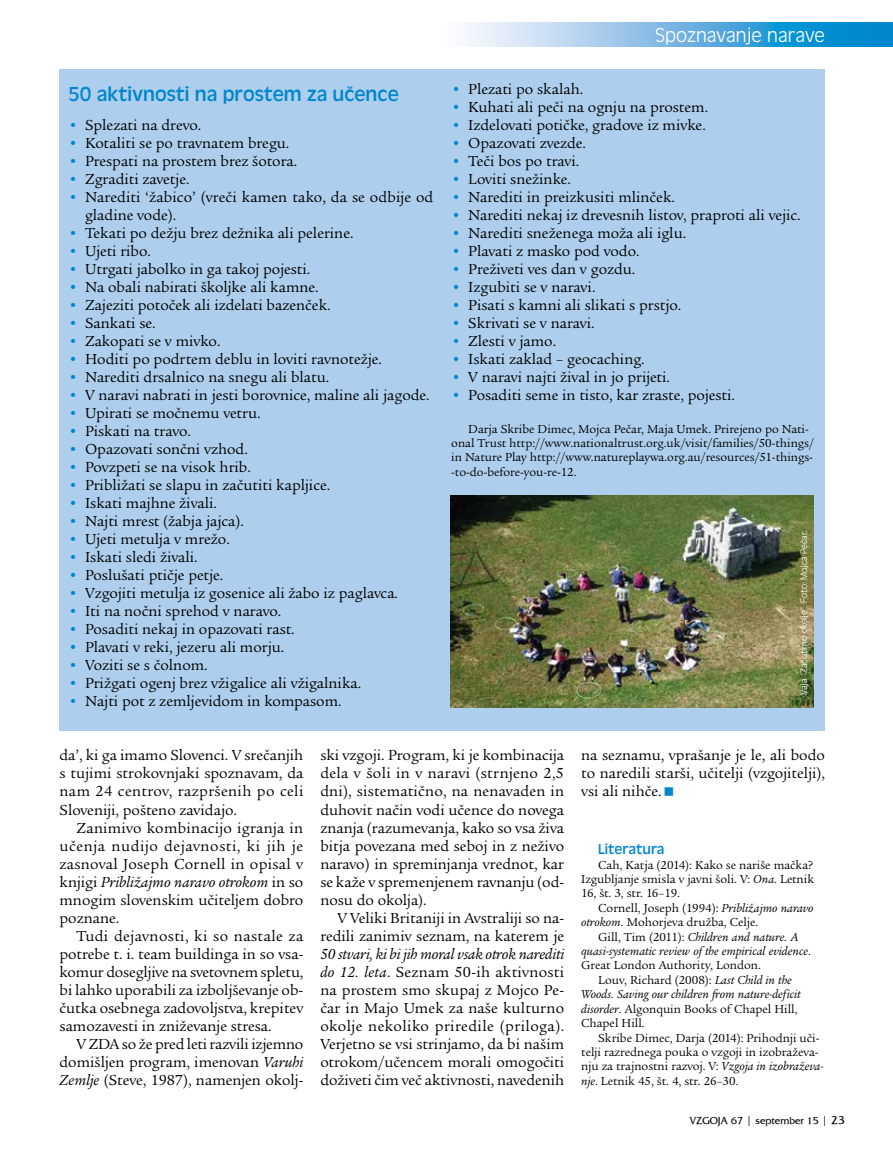
<style>
.page{position:relative;width:893px;height:1149px;background:#fff}
.page>*{position:absolute;margin:0;border:0;box-sizing:border-box;transform-origin:0 0}
.t1{font:21px "Antique Oli TEE";color:#0086cc}
.t2{font:21px "Antique Oli TEE Ligh";color:#fff}
.t3{font:15px/18px "Legacy Ser Itc TEE";color:#000;text-align:justify}
.t4{font:15px "Antique Oli TEE";color:#0086cc}
.t5{font:12px/14.4px "Legacy Ser Itc TEE";color:#000}
.t6{font:italic 12px "Legacy Ser Itc TEE";color:#000}
.t7{font:10.5px "France VZG";color:#000}
.t8{font:9.75px "Antique Oli TEE Ligh";color:#fff}
.s1{color:#0086cc}
.s2{font-style:italic}
.s3{font-style:normal}
.s4{font-family:"Legacy Ser Itc TEE";font-size:12px}
.s5{font-size:12px}
</style>
<div class="page">
<img style="left:466px;top:23px;width:427px;height:23px">
<div style="left:60px;top:69px;width:765px;height:661px;background:#adceec"></div>
<img style="left:451px;top:496px;width:362px;height:211px">
<h1 class="t1" style="left:68px;top:82px;width:332px">50 aktivnosti na prostem za učence</h1>
<p class="t3" style="left:68px;top:116px;width:135px"><span class="s1">•</span> Splezati na drevo.</p>
<p class="t3" style="left:68px;top:134px;width:223px"><span class="s1">•</span> Kotaliti se po travnatem bregu.</p>
<p class="t3" style="left:68px;top:152px;width:231px"><span class="s1">•</span> Prespati na prostem brez šotora.</p>
<p class="t3" style="left:68px;top:170px;width:123px"><span class="s1">•</span> Zgraditi zavetje.</p>
<p class="t3" style="left:85px;top:188px;width:350px;text-indent:-17px"><span class="s1">•</span> Narediti ‘žabico’ (vreči kamen tako, da se odbije od gladine vode).</p>
<p class="t3" style="left:68px;top:224px;width:287px"><span class="s1">•</span> Tekati po dežju brez dežnika ali pelerine.</p>
<p class="t3" style="left:68px;top:242px;width:85px"><span class="s1">•</span> Ujeti ribo.</p>
<p class="t3" style="left:68px;top:260px;width:244px"><span class="s1">•</span> Utrgati jabolko in ga takoj pojesti.</p>
<p class="t3" style="left:68px;top:278px;width:252px"><span class="s1">•</span> Na obali nabirati školjke ali kamne.</p>
<p class="t3" style="left:68px;top:296px;width:264px"><span class="s1">•</span> Zajeziti potoček ali izdelati bazenček.</p>
<p class="t3" style="left:68px;top:314px;width:89px"><span class="s1">•</span> Sankati se.</p>
<p class="t3" style="left:68px;top:332px;width:154px"><span class="s1">•</span> Zakopati se v mivko.</p>
<p class="t3" style="left:68px;top:350px;width:316px"><span class="s1">•</span> Hoditi po podrtem deblu in loviti ravnotežje.</p>
<p class="t3" style="left:68px;top:368px;width:263px"><span class="s1">•</span> Narediti drsalnico na snegu ali blatu.</p>
<p class="t3" style="left:68px;top:386px;width:363px"><span class="s1">•</span> V naravi nabrati in jesti borovnice, maline ali jagode.</p>
<p class="t3" style="left:68px;top:404px;width:194px"><span class="s1">•</span> Upirati se močnemu vetru.</p>
<p class="t3" style="left:68px;top:422px;width:124px"><span class="s1">•</span> Piskati na travo.</p>
<p class="t3" style="left:68px;top:440px;width:181px"><span class="s1">•</span> Opazovati sončni vzhod.</p>
<p class="t3" style="left:68px;top:458px;width:184px"><span class="s1">•</span> Povzpeti se na visok hrib.</p>
<p class="t3" style="left:68px;top:476px;width:264px"><span class="s1">•</span> Približati se slapu in začutiti kapljice.</p>
<p class="t3" style="left:68px;top:494px;width:151px"><span class="s1">•</span> Iskati majhne živali.</p>
<p class="t3" style="left:68px;top:512px;width:177px"><span class="s1">•</span> Najti mrest (žabja jajca).</p>
<p class="t3" style="left:68px;top:530px;width:163px"><span class="s1">•</span> Ujeti metulja v mrežo.</p>
<p class="t3" style="left:68px;top:548px;width:131px"><span class="s1">•</span> Iskati sledi živali.</p>
<p class="t3" style="left:68px;top:566px;width:157px"><span class="s1">•</span> Poslušati ptičje petje.</p>
<p class="t3" style="left:68px;top:584px;width:332px"><span class="s1">•</span> Vzgojiti metulja iz gosenice ali žabo iz paglavca.</p>
<p class="t3" style="left:68px;top:602px;width:215px"><span class="s1">•</span> Iti na nočni sprehod v naravo.</p>
<p class="t3" style="left:68px;top:620px;width:228px"><span class="s1">•</span> Posaditi nekaj in opazovati rast.</p>
<p class="t3" style="left:68px;top:638px;width:218px"><span class="s1">•</span> Plavati v reki, jezeru ali morju.</p>
<p class="t3" style="left:68px;top:656px;width:141px"><span class="s1">•</span> Voziti se s čolnom.</p>
<p class="t3" style="left:68px;top:674px;width:295px"><span class="s1">•</span> Prižgati ogenj brez vžigalice ali vžigalnika.</p>
<p class="t3" style="left:68px;top:692px;width:275px"><span class="s1">•</span> Najti pot z zemljevidom in kompasom.</p>
<h1 class="t2" style="left:655px;top:24px;width:171px">Spoznavanje narave</h1>
<p class="t3" style="left:451px;top:80px;width:133px"><span class="s1">•</span> Plezati po skalah.</p>
<p class="t3" style="left:451px;top:98px;width:258px"><span class="s1">•</span> Kuhati ali peči na ognju na prostem.</p>
<p class="t3" style="left:451px;top:116px;width:256px"><span class="s1">•</span> Izdelovati potičke, gradove iz mivke.</p>
<p class="t3" style="left:451px;top:134px;width:136px"><span class="s1">•</span> Opazovati zvezde.</p>
<p class="t3" style="left:451px;top:152px;width:130px"><span class="s1">•</span> Teči bos po travi.</p>
<p class="t3" style="left:451px;top:170px;width:121px"><span class="s1">•</span> Loviti snežinke.</p>
<p class="t3" style="left:451px;top:188px;width:225px"><span class="s1">•</span> Narediti in preizkusiti mlinček.</p>
<p class="t3" style="left:451px;top:206px;width:351px"><span class="s1">•</span> Narediti nekaj iz drevesnih listov, praproti ali vejic.</p>
<p class="t3" style="left:451px;top:224px;width:236px"><span class="s1">•</span> Narediti sneženega moža ali iglu.</p>
<p class="t3" style="left:451px;top:242px;width:190px"><span class="s1">•</span> Plavati z masko pod vodo.</p>
<p class="t3" style="left:451px;top:260px;width:186px"><span class="s1">•</span> Preživeti ves dan v gozdu.</p>
<p class="t3" style="left:451px;top:278px;width:146px"><span class="s1">•</span> Izgubiti se v naravi.</p>
<p class="t3" style="left:451px;top:296px;width:232px"><span class="s1">•</span> Pisati s kamni ali slikati s prstjo.</p>
<p class="t3" style="left:451px;top:314px;width:145px"><span class="s1">•</span> Skrivati se v naravi.</p>
<p class="t3" style="left:451px;top:332px;width:106px"><span class="s1">•</span> Zlesti v jamo.</p>
<p class="t3" style="left:451px;top:350px;width:195px"><span class="s1">•</span> Iskati zaklad – geocaching.</p>
<p class="t3" style="left:451px;top:368px;width:220px"><span class="s1">•</span> V naravi najti žival in jo prijeti.</p>
<p class="t3" style="left:451px;top:386px;width:285px"><span class="s1">•</span> Posaditi seme in tisto, kar zraste, pojesti.</p>
<p class="t5" style="left:451px;top:421px;width:364px;text-indent:17px">Darja Skribe Dimec, Mojca Pečar, Maja Umek. Prirejeno po Nati&shy;onal Trust http://www.nationaltrust.org.uk/visit/families/50-things/ in Nature Play http://www.natureplaywa.org.au/resources/51-things--to-do-before-you-re-12.</p>
<p class="t8" style="left:799px;top:695px;width:166px;rotate:-90deg">Vaja “Začutimo okolje”. Foto: Mojca Pečar.</p>
<p class="t3" style="left:60px;top:746px;width:245px">da’, ki ga imamo Slovenci. V srečanjih s tujimi strokovnjaki spoznavam, da nam 24 centrov, razpršenih po celi Sloveniji, pošteno zavidajo.</p>
<p class="t3" style="left:60px;top:818px;width:245px;text-indent:17px">Zanimivo kombinacijo igranja in učenja nudijo dejavnosti, ki jih je zasnoval Joseph Cornell in opisal v knjigi <span class="s2">Približajmo naravo otrokom</span> in so mnogim slovenskim učiteljem dobro poznane.</p>
<p class="t3" style="left:60px;top:926px;width:245px;text-indent:17px">Tudi dejavnosti, ki so nastale za potrebe t. i. team buildinga in so vsa&shy;komur dosegljive na svetovnem spletu, bi lahko uporabili za izboljševanje ob&shy;čutka osebnega zadovoljstva, krepitev samozavesti in zniževanje stresa.</p>
<p class="t3" style="left:60px;top:1034px;width:245px;text-indent:17px">V ZDA so že pred leti razvili izjemno domišljen program, imenovan <span class="s2">Varuhi Zemlje</span> (Steve, 1987), namenjen okolj-</p>
<p class="t3" style="left:320px;top:746px;width:245px">ski vzgoji. Program, ki je kombinacija dela v šoli in v naravi (strnjeno 2,5 dni), sistematično, na nenavaden in duhovit način vodi učence do novega znanja (razumevanja, kako so vsa živa bitja povezana med seboj in z neživo naravo) in spreminjanja vrednot, kar se kaže v spremenjenem ravnanju (od&shy;nosu do okolja).</p>
<p class="t3" style="left:320px;top:908px;width:245px;text-align:right">V Veliki Britaniji in Avstraliji so na&shy;redili zanimiv seznam, na katerem je</p>
<p class="t3" style="left:320px;top:944px;width:245px"><span class="s2">50 stvari, ki bi jih moral vsak otrok narediti do 12. leta</span>. Seznam 50-ih aktivnosti na prostem smo skupaj z Mojco Pe&shy;čar in Majo Umek za naše kulturno okolje nekoliko priredile (priloga).<br>Verjetno se vsi strinjamo, da bi našim otrokom/učencem morali omogočiti doživeti čim več aktivnosti, navedenih</p>
<p class="t3" style="left:581px;top:746px;width:245px">na seznamu, vprašanje je le, ali bodo to naredili starši, učitelji (vzgojitelji), vsi ali nihče.</p>
<p class="t4" style="left:598px;top:840px;width:68px">Literatura</p>
<p class="t5" style="left:581px;top:857px;width:234px;text-align:justify;text-indent:17px">Cah, Katja (2014): Kako se nariše mačka?<br>Izgubljanje smisla v javni šoli. V: <span class="s2">Ona</span>. Letnik 16, št. 3, str. 16–19.</p>
<p class="t5" style="left:581px;top:900px;width:234px;text-indent:17px">Cornell, Joseph (1994): <span class="s2">Približajmo naravo otrokom</span>. Mohorjeva družba, Celje.</p>
<p class="t6" style="left:598px;top:929px;width:202px"><span class="s3">Gill, Tim (2011):</span> Children and nature. A</p>
<p class="t6" style="left:581px;top:943px;width:231px">quasi-systematic review of the empirical evidence<span class="s3">.</span></p>
<p class="t5" style="left:581px;top:958px;width:181px">Great London Authority, London.</p>
<p class="t5" style="left:598px;top:972px;width:195px">Louv, Richard (2008): <span class="s2">Last Child in the</span></p>
<p class="t6" style="left:581px;top:986px;width:221px">Woods. Saving our children from nature-deficit</p>
<p class="t5" style="left:581px;top:1001px;width:218px"><span class="s2">disorder</span>. Algonquin Books of Chapel Hill,</p>
<p class="t5" style="left:581px;top:1015px;width:65px">Chapel Hill.</p>
<p class="t5" style="left:598px;top:1030px;width:223px">Skribe Dimec, Darja (2014): Prihodnji uči-</p>
<p class="t5" style="left:581px;top:1044px;width:239px">telji razrednega pouka o vzgoji in izobraževa-</p>
<p class="t5" style="left:581px;top:1059px;width:244px">nju za trajnostni razvoj. V: <span class="s2">Vzgoja in izobraževa-</span></p>
<p class="t5" style="left:581px;top:1073px;width:159px"><span class="s2">nje</span>. Letnik 45, št. 4, str. 26–30.</p>
<p class="t7" style="left:690px;top:1114px;width:156px">VZGOJA 67 <span class="s4">|</span> september 15 <span class="s4">|</span> <span class="s5">23</span></p>
</div>
